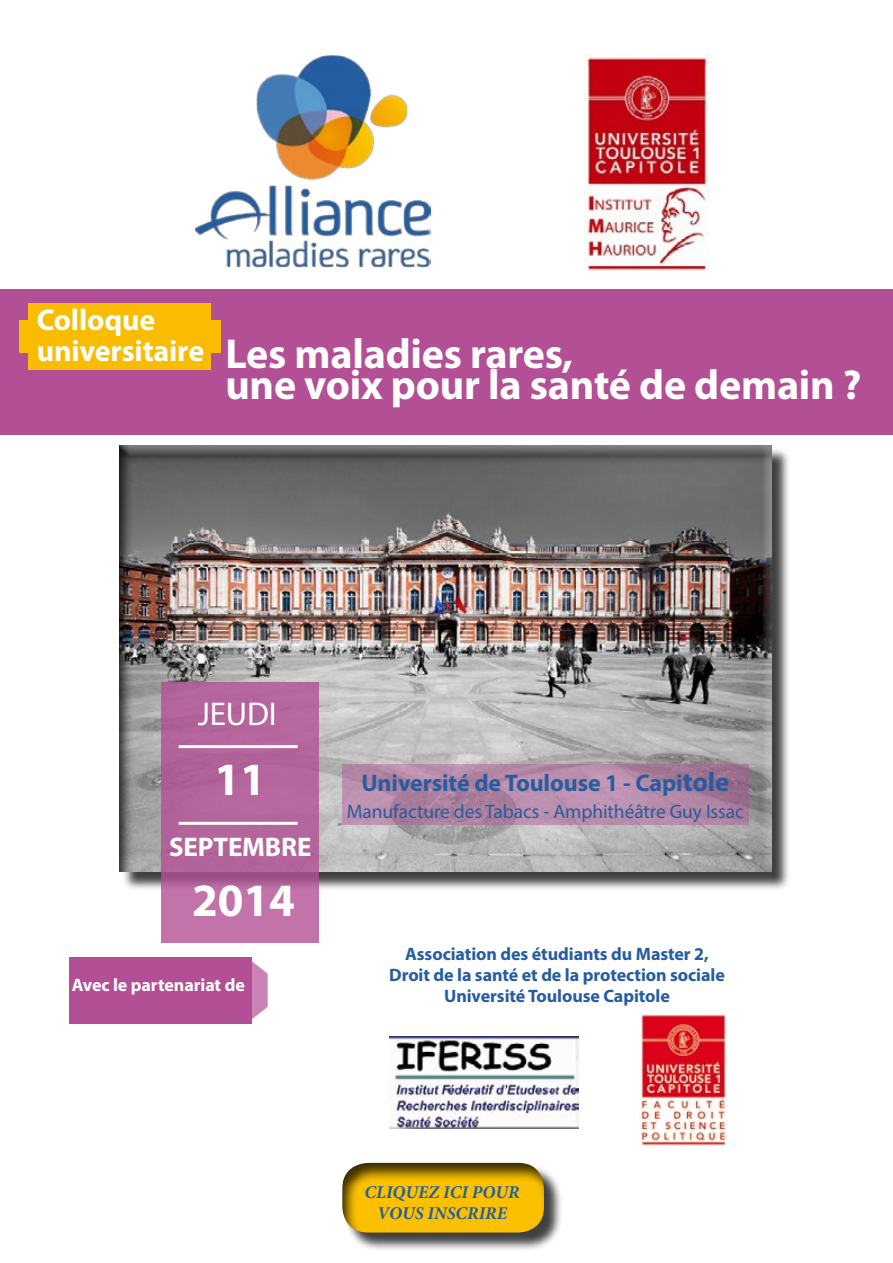
<style>
.page{position:relative;width:893px;height:1263px;background:#fff}
.page>*{position:absolute;margin:0;border:0;box-sizing:border-box;transform-origin:0 0}
.t1{font:700 46.5px "Myriad Pro";letter-spacing:-.005em;color:#fffffd}
.t2{font:700 42px/31.5px "Myriad Pro";letter-spacing:-.005em;color:#fffffd}
.t3{font:33px "Myriad Pro";letter-spacing:-.005em;color:#fffffd}
.t4{font:700 30px "Myriad Pro";letter-spacing:-.005em;color:#fffffd}
.t5{font:700 27px "Myriad Pro";letter-spacing:-.005em;color:#fffffd}
.t6{font:700 24px "Myriad Pro";letter-spacing:-.005em;color:#275da0}
.t7{font:19.5px "Myriad Pro";letter-spacing:-.005em;color:#275da0}
.t8{font:700 18px/21px "Myriad Pro";letter-spacing:-.005em;color:#275da0;text-align:center}
.t9{font:italic 700 18px/21.6px "Minion Pro";color:#245da0;text-align:center}
.t10{font:700 18px "Myriad Pro";letter-spacing:-.005em;color:#fffffd}
.s1{font-size:27px}
</style>
<div class="page">
<svg style="left:252px;top:961px;width:16px;height:58px"></svg>
<img style="left:585px;top:54px;width:124px;height:217px">
<img style="left:195px;top:55px;width:235px;height:212px">
<div style="left:0;top:289px;width:893px;height:146px;background:#b35095"></div>
<div style="left:19px;top:320px;width:202px;height:32px;background:#f9bc00"></div>
<div style="left:28px;top:303px;width:183px;height:66px;background:#f9bc00"></div>
<div style="left:122px;top:448px;width:669px;height:443px;background:#000;opacity:.75"></div>
<div style="left:111px;top:434px;width:672px;height:440px;background:#fff;opacity:.75"></div>
<svg style="left:162px;top:682px;width:157px;height:261px;background:#b5669d"></svg>
<hr style="left:179px;top:745px;width:119px;height:3px;background:#fff">
<hr style="left:179px;top:822px;width:119px;height:3px;background:#fff">
<svg style="left:342px;top:764px;width:406px;height:61px;background:#b185a4"></svg>
<div style="left:69px;top:957px;width:183px;height:66px;background:#b35095"></div>
<img style="left:389px;top:1037px;width:189px;height:92px">
<img style="left:639px;top:1013px;width:88px;height:133px">
<div style="left:344px;top:1165px;width:219px;height:87px;background:#000;opacity:.75"></div>
<div style="left:330px;top:1151px;width:228px;height:89px;background:#000;opacity:.75"></div>
<h3 class="t4" style="left:37px;top:300px;width:120px">Colloque</h3>
<h2 class="t2" style="left:225px;top:336px;width:638px;text-indent:-189px"><sup>universitaire</sup> Les maladies rares,<br>une voix pour la santé de demain ?</h2>
<h3 class="t3" style="left:198px;top:694px;width:81px">JEUDI</h3>
<h1 class="t1" style="left:215px;top:749px;width:53px">11</h1>
<h3 class="t5" style="left:169px;top:829px;width:144px">SEPTEMBRE</h3>
<h1 class="t1" style="left:192px;top:870px;width:104px">2014</h1>
<p class="t10" style="left:72px;top:973px;width:175px">Avec le partenariat de</p>
<h3 class="t6" style="left:361px;top:767px;width:369px">Université de Toulouse 1 - Capi<span class="s1">tole</span></h3>
<p class="t7" style="left:347px;top:799px;width:398px">Manufacture des Tabacs - Amphithéâtre Guy Issac</p>
<p class="t8" style="left:389px;top:943px;width:337px">Association des étudiants du Master 2,<br>Droit de la santé et de la protection sociale<br>Université Toulouse Capitole</p>
<p class="t9" style="left:364px;top:1181px;width:157px">CLIQUEZ ICI POUR<br>VOUS INSCRIRE</p>
</div>
